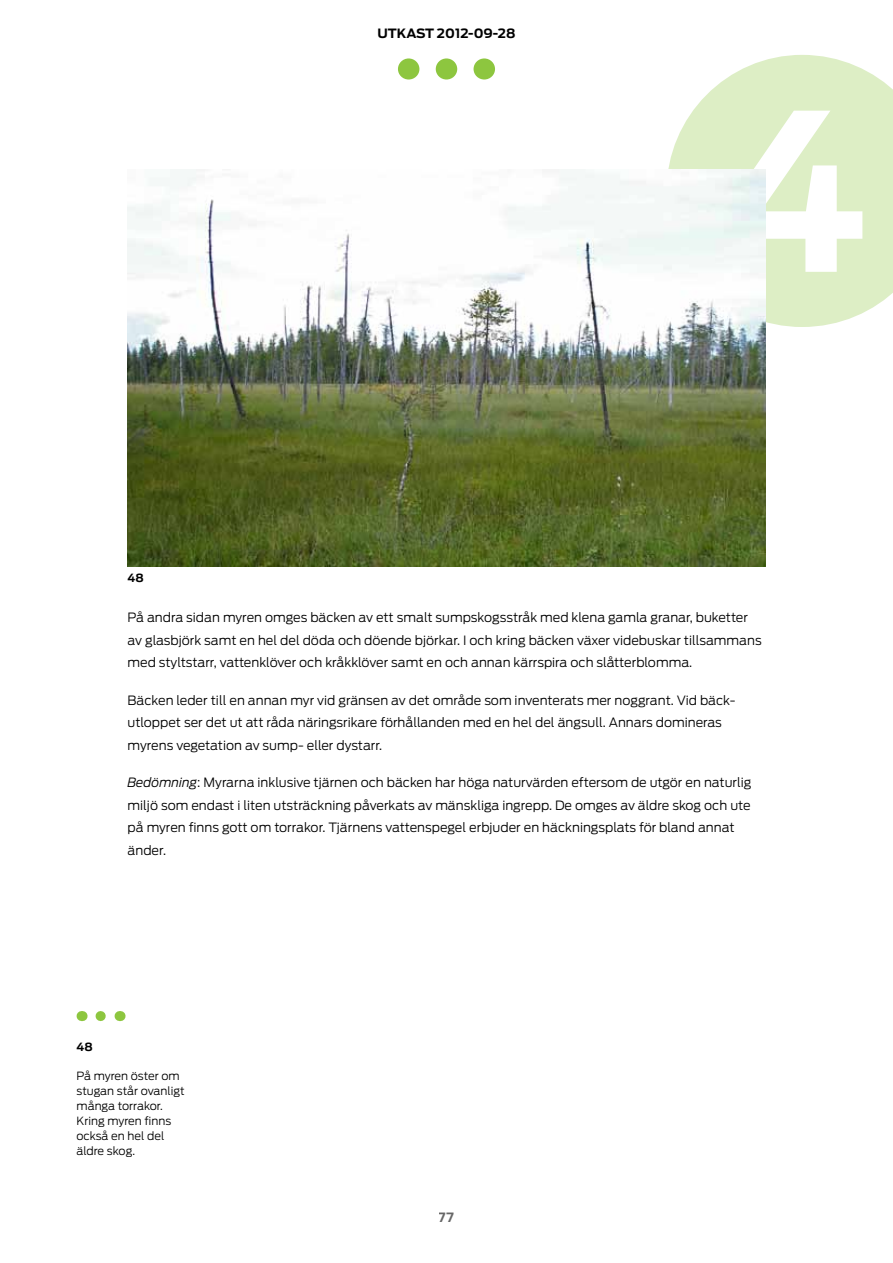
<style>
.page{position:relative;width:893px;height:1263px;background:#fff}
.page>*{position:absolute;margin:0;border:0;box-sizing:border-box;transform-origin:0 0}
.t1{font:700 217.5px "Antenna";color:#fff}
.t2{font:300 12.75px/22.5px "Antenna";color:#000}
.t3{font:700 12.75px "Antenna";color:#000}
.t4{font:300 11.25px/15px "Antenna";color:#000}
.t5{font:700 11.25px "Antenna";color:#000}
.s1{font-style:italic}
</style>
<div class="page">
<svg style="left:668px;top:55px;width:225px;height:272px;background:#e1f0cc"></svg>
<div style="left:474px;top:58px;width:21px;height:22px;background:#8dc63f;border-radius:50%"></div>
<div style="left:436px;top:58px;width:21px;height:22px;background:#8dc63f;border-radius:50%"></div>
<div style="left:398px;top:58px;width:21px;height:22px;background:#8dc63f;border-radius:50%"></div>
<img style="left:128px;top:170px;width:637px;height:397px">
<svg style="left:101px;top:1011px;width:5px;height:10px"></svg>
<p class="t5" style="left:128px;top:572px;width:18px">48</p>
<p class="t3" style="left:377px;top:26px;width:140px">UTKAST 2012-09-28</p>
<h1 class="t1" style="left:716px;top:63px;width:154px">4</h1>
<p class="t2" style="left:128px;top:606px;width:636px">På andra sidan myren omges bäcken av ett smalt sumpskogsstråk med klena gamla granar, buketter av glasbjörk samt en hel del döda och döende björkar. I och kring bäcken växer videbuskar tillsammans med styltstarr, vattenklöver och kråkklöver samt en och annan kärrspira och slåtterblomma.</p>
<p class="t2" style="left:128px;top:689px;width:610px">Bäcken leder till en annan myr vid gränsen av det område som inventerats mer noggrant. Vid bäck&shy;utloppet ser det ut att råda näringsrikare förhållanden med en hel del ängsull. Annars domineras myrens vegetation av sump- eller dystarr.</p>
<p class="t2" style="left:128px;top:771px;width:625px"><span class="s1">Bedömning</span>: Myrarna inklusive tjärnen och bäcken har höga naturvärden eftersom de utgör en naturlig miljö som endast i liten utsträckning påverkats av mänskliga ingrepp. De omges av äldre skog och ute på myren finns gott om torrakor. Tjärnens vattenspegel erbjuder en häckningsplats för bland annat änder.</p>
<p class="t5" style="left:77px;top:1040px;width:18px">48</p>
<p class="t4" style="left:77px;top:1068px;width:110px">På myren öster om stugan står ovanligt många torrakor.<br>Kring myren finns också en hel del äldre skog.</p>
<p class="t3" style="left:439px;top:1210px;width:17px">77</p>
</div>
